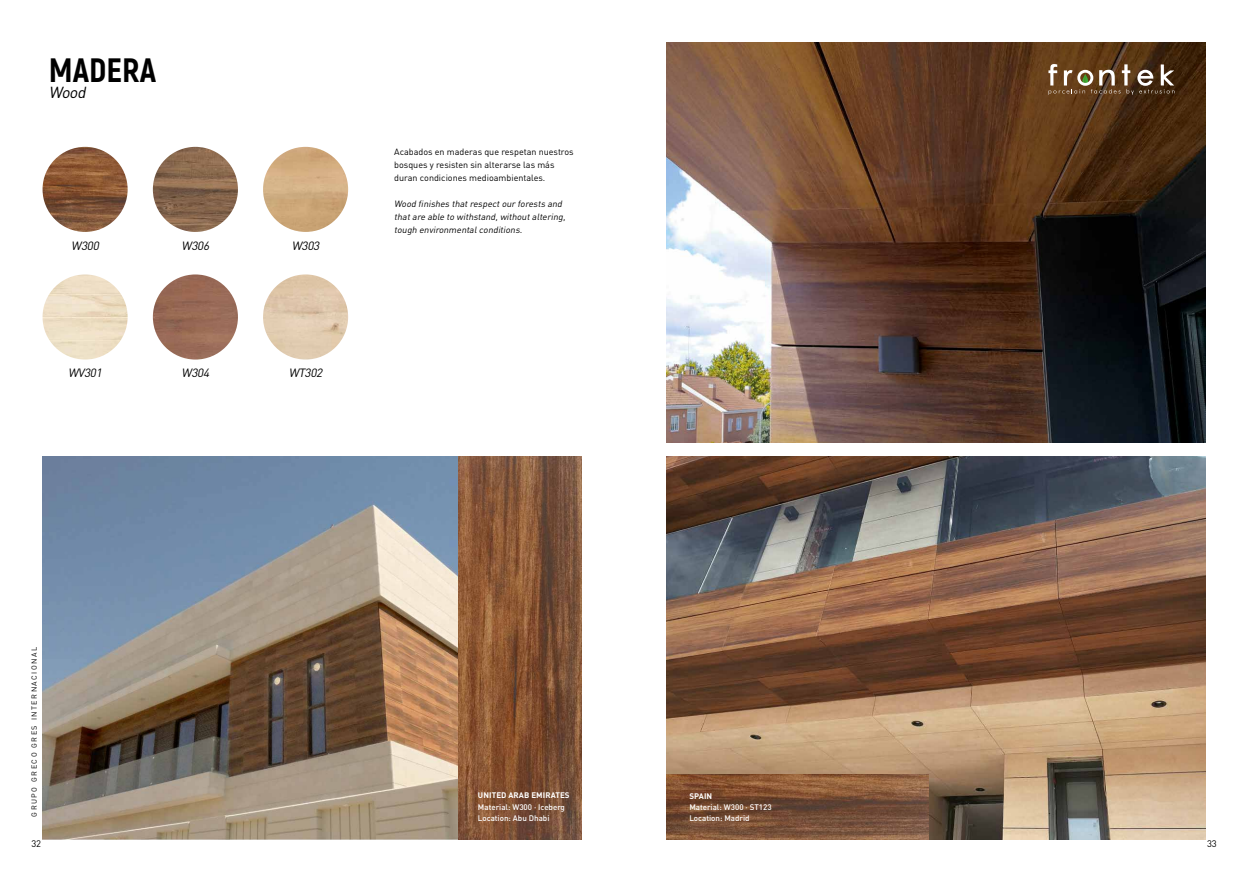
<style>
.page{position:relative;width:1248px;height:882px;background:#fff}
.page>*{position:absolute;margin:0;border:0;box-sizing:border-box;transform-origin:0 0}
.t1{font:800 33.8px "Akrobat";color:#000}
.t2{font:italic 15.8px "DIN Pro";color:#000}
.t3{font:italic 11.9px "DIN Pro";color:#000}
.t4{font:9.4px "DIN Pro";color:#000}
.t5{font:italic 9px/13px "DIN Pro";color:#000}
.t6{font:9px/13px "DIN Pro";color:#000}
.t7{font:500 8px/11px "DIN Pro";color:#fff}
.t8{font:700 8px "DIN Pro";letter-spacing:.01em;color:#fff}
.t9{font:7.3px "DIN Pro";letter-spacing:.2em;color:#000}
</style>
<div class="page">
<img style="left:666px;top:43px;width:539px;height:399px">
<img style="left:43px;top:456px;width:415px;height:383px">
<img style="left:458px;top:456px;width:123px;height:383px">
<img style="left:153px;top:147px;width:85px;height:85px;border-radius:43px">
<img style="left:263px;top:147px;width:85px;height:85px;border-radius:43px">
<img style="left:43px;top:147px;width:85px;height:85px;border-radius:43px">
<img style="left:43px;top:274px;width:85px;height:85px;border-radius:43px">
<img style="left:153px;top:274px;width:85px;height:85px;border-radius:43px">
<img style="left:263px;top:274px;width:85px;height:85px;border-radius:43px">
<img style="left:666px;top:456px;width:539px;height:383px">
<img style="left:666px;top:774px;width:262px;height:65px">
<svg style="left:1048px;top:64px;width:126px;height:31px;background:#796046"></svg>
<h1 class="t1" style="left:49px;top:48px;width:109px">MADERA</h1>
<h2 class="t2" style="left:49px;top:82px;width:42px">Wood</h2>
<h3 class="t3" style="left:71px;top:237px;width:32px">W300</h3>
<h3 class="t3" style="left:181px;top:237px;width:32px">W306</h3>
<h3 class="t3" style="left:292px;top:237px;width:32px">W303</h3>
<h3 class="t3" style="left:68px;top:365px;width:38px">WV301</h3>
<h3 class="t3" style="left:181px;top:365px;width:32px">W304</h3>
<h3 class="t3" style="left:289px;top:365px;width:38px">WT302</h3>
<p class="t6" style="left:394px;top:145px;width:181px">Acabados en maderas que respetan nuestros bosques y resisten sin alterarse las más duran condiciones medioambientales.</p>
<p class="t5" style="left:394px;top:197px;width:175px">Wood finishes thatrespectour forests and thatare able to withstand,withoutaltering, tough environmentalconditions.</p>
<p class="t9" style="left:29px;top:816px;width:171px;rotate:-90deg">GRUPO GRECO GRES INTERNACIONAL</p>
<p class="t8" style="left:478px;top:790px;width:93px">UNITED ARAB EMIRATES</p>
<p class="t7" style="left:478px;top:800px;width:89px">Material: W300 · Iceberg<br>Location: Abu Dhabi</p>
<p class="t8" style="left:689px;top:790px;width:24px">SPAIN</p>
<p class="t7" style="left:689px;top:801px;width:84px">Material: W300 · ST123<br>Location: Madrid</p>
<p class="t4" style="left:31px;top:836px;width:11px">32</p>
<p class="t4" style="left:1206px;top:836px;width:11px">33</p>
</div>
